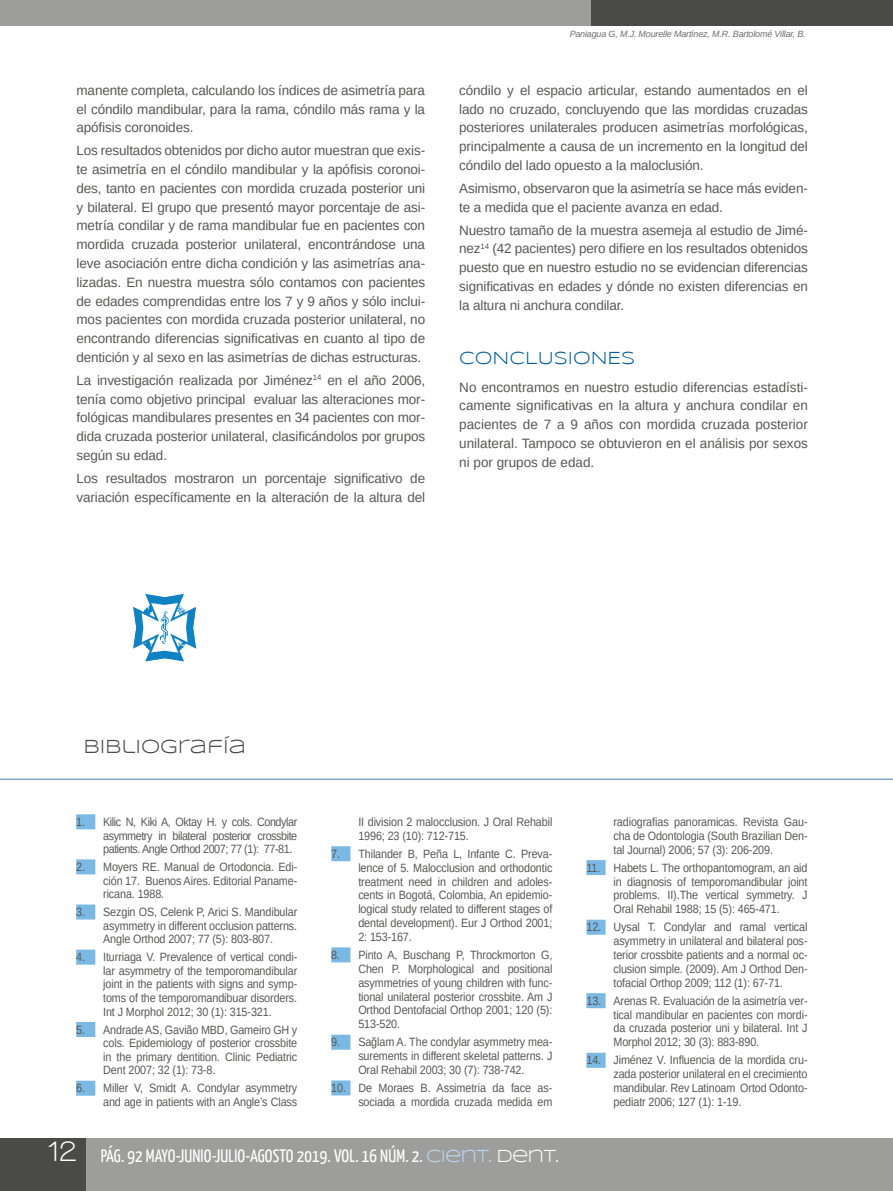
<style>
.page{position:relative;width:893px;height:1191px;background:#fff}
.page>*{position:absolute;margin:0;border:0;box-sizing:border-box;transform-origin:0 0}
.t1{font:700 30px "Walkway";color:#fff}
.t2{font:19.5px "Syncopate";color:#4a4a49}
.t3{font:18px "Yanone Kaffeesatz";letter-spacing:.01em;color:#fff}
.t4{font:18px "Syncopate";color:#00609c}
.t5{font:13.5px/18.8px "Arimo";letter-spacing:-.01em;color:#575756;text-align:justify}
.t6{font:12px/13.8px "Arimo";letter-spacing:-.01em;color:#575756;text-align:justify;scale:.9 1}
.t7{font:italic 9px "Arimo";letter-spacing:-.02em;color:#706f6f}
.s1{font-family:"Syncopate";color:#bdd8f1}
.s2{font-family:"Syncopate"}
</style>
<div class="page">
<div style="left:76px;top:814px;width:19px;height:15px;background:#7ab9e4"></div>
<div style="left:76px;top:859px;width:19px;height:15px;background:#7ab9e4"></div>
<div style="left:76px;top:904px;width:19px;height:15px;background:#7ab9e4"></div>
<div style="left:76px;top:949px;width:19px;height:15px;background:#7ab9e4"></div>
<div style="left:76px;top:1022px;width:19px;height:15px;background:#7ab9e4"></div>
<div style="left:76px;top:1080px;width:19px;height:15px;background:#7ab9e4"></div>
<div style="left:331px;top:846px;width:19px;height:15px;background:#7ab9e4"></div>
<div style="left:331px;top:947px;width:19px;height:15px;background:#7ab9e4"></div>
<div style="left:331px;top:1034px;width:19px;height:15px;background:#7ab9e4"></div>
<div style="left:331px;top:1080px;width:19px;height:15px;background:#7ab9e4"></div>
<div style="left:586px;top:860px;width:20px;height:15px;background:#7ab9e4"></div>
<div style="left:586px;top:919px;width:20px;height:15px;background:#7ab9e4"></div>
<div style="left:586px;top:993px;width:20px;height:15px;background:#7ab9e4"></div>
<div style="left:586px;top:1052px;width:20px;height:15px;background:#7ab9e4"></div>
<hr style="left:0;top:778px;width:893px;height:2px;background:#83a5cd">
<svg style="left:133px;top:594px;width:63px;height:67px"></svg>
<div style="left:0;top:1138px;width:893px;height:53px;background:#9d9d9c"></div>
<div style="left:0;top:1138px;width:85px;height:53px;background:#4a4a49"></div>
<div style="left:0;top:0;width:893px;height:25px;background:#9d9d9c"></div>
<div style="left:591px;top:0;width:302px;height:25px;background:#4a4a49"></div>
<p class="t5" style="left:77px;top:81px;width:350px">manente completa, calculando los índices de asimetría para el cóndilo mandibular, para la rama, cóndilo más rama y la apófisis coronoides.</p>
<p class="t5" style="left:77px;top:141px;width:350px">Los resultados obtenidos por dicho autor muestran que exis&shy;te asimetría en el cóndilo mandibular y la apófisis coronoi&shy;des, tanto en pacientes con mordida cruzada posterior uni y bilateral. El grupo que presentó mayor porcentaje de asi&shy;metría condilar y de rama mandibular fue en pacientes con mordida cruzada posterior unilateral, encontrándose una leve asociación entre dicha condición y las asimetrías ana&shy;lizadas. En nuestra muestra sólo contamos con pacientes de edades comprendidas entre los 7 y 9 años y sólo inclui&shy;mos pacientes con mordida cruzada posterior unilateral, no encontrando diferencias significativas en cuanto al tipo de dentición y al sexo en las asimetrías de dichas estructuras.</p>
<p class="t5" style="left:77px;top:371px;width:350px">La investigación realizada por Jiménez<sup>14</sup> en el año 2006, tenía como objetivo principal evaluar las alteraciones mor&shy;fológicas mandibulares presentes en 34 pacientes con mor&shy;dida cruzada posterior unilateral, clasificándolos por grupos según su edad.</p>
<p class="t5" style="left:77px;top:469px;width:350px">Los resultados mostraron un porcentaje significativo de variación específicamente en la alteración de la altura del</p>
<p class="t7" style="left:570px;top:28px;width:238px">Paniagua G, M.J. Mourelle Martínez, M.R. Bartolomé Villar, B.</p>
<p class="t5" style="left:459px;top:81px;width:350px">cóndilo y el espacio articular, estando aumentados en el lado no cruzado, concluyendo que las mordidas cruzadas posteriores unilaterales producen asimetrías morfológicas, principalmente a causa de un incremento en la longitud del cóndilo del lado opuesto a la maloclusión.</p>
<p class="t5" style="left:459px;top:179px;width:350px">Asimismo, observaron que la asimetría se hace más eviden&shy;te a medida que el paciente avanza en edad.</p>
<p class="t5" style="left:459px;top:221px;width:350px">Nuestro tamaño de la muestra asemeja al estudio de Jimé&shy;nez<sup>14</sup> (42 pacientes) pero difiere en los resultados obtenidos puesto que en nuestro estudio no se evidencian diferencias significativas en edades y dónde no existen diferencias en la altura ni anchura condilar.</p>
<h3 class="t4" style="left:459px;top:348px;width:178px">CONCLUSIONES</h3>
<p class="t5" style="left:459px;top:377px;width:350px">No encontramos en nuestro estudio diferencias estadísti&shy;camente significativas en la altura y anchura condilar en pacientes de 7 a 9 años con mordida cruzada posterior unilateral. Tampoco se obtuvieron en el análisis por sexos ni por grupos de edad.</p>
<h2 class="t2" style="left:83px;top:735px;width:164px">BIBLIOGRAFÍA</h2>
<p class="t6" style="left:103px;top:815px;width:217px;text-indent:-27px">1. Kilic N, Kiki A, Oktay H. y cols. Condylar asymmetry in bilateral posterior crossbite patients. Angle Orthod 2007; 77 (1): 77-81.</p>
<p class="t6" style="left:103px;top:860px;width:217px;text-indent:-27px">2. Moyers RE. Manual de Ortodoncia. Edi&shy;ción 17. Buenos Aires. Editorial Paname&shy;ricana. 1988.</p>
<p class="t6" style="left:103px;top:905px;width:217px;text-indent:-27px">3. Sezgin OS, Celenk P, Arici S. Mandibular asymmetry in different occlusion patterns.<br>Angle Orthod 2007; 77 (5): 803-807.</p>
<p class="t6" style="left:103px;top:950px;width:217px;text-indent:-27px">4. Iturriaga V. Prevalence of vertical condi&shy;lar asymmetry of the temporomandibular joint in the patients with signs and symp&shy;toms of the temporomandibuar disorders.<br>Int J Morphol 2012; 30 (1): 315-321.</p>
<p class="t6" style="left:103px;top:1022px;width:217px;text-indent:-27px">5. Andrade AS, Gavião MBD, Gameiro GH y cols. Epidemiology of posterior crossbite in the primary dentition. Clinic Pediatric Dent 2007; 32 (1): 73-8.</p>
<p class="t6" style="left:76px;top:1081px;width:247px;text-align:right">6. Miller V, Smidt A. Condylar asymmetry and age in patients with an Angle’s Class</p>
<p class="t6" style="left:358px;top:815px;width:217px">II division 2 malocclusion. J Oral Rehabil<br>1996; 23 (10): 712-715.</p>
<p class="t6" style="left:358px;top:847px;width:217px;text-indent:-27px">7. Thilander B, Peña L, Infante C. Preva&shy;lence of 5. Malocclusion and orthodontic treatment need in children and adoles&shy;cents in Bogotá, Colombia, An epidemio&shy;logical study related to different stages of dental development). Eur J Orthod 2001; 2: 153-167.</p>
<p class="t6" style="left:358px;top:948px;width:217px;text-indent:-27px">8. Pinto A, Buschang P, Throckmorton G, Chen P. Morphological and positional asymmetries of young children with func&shy;tional unilateral posterior crossbite. Am J Orthod Dentofacial Orthop 2001; 120 (5):<br>513-520.</p>
<p class="t6" style="left:358px;top:1035px;width:217px;text-indent:-27px">9. Sağlam A. The condylar asymmetry mea&shy;surements in different skeletal patterns. J Oral Rehabil 2003; 30 (7): 738-742.</p>
<p class="t6" style="left:331px;top:1081px;width:247px;text-align:right">10. De Moraes B. Assimetria da face as&shy;sociada a mordida cruzada medida em</p>
<h1 class="t1" style="left:47px;top:1134px;width:31px">12</h1>
<h3 class="t3" style="left:101px;top:1144px;width:459px">PÁG. 92 MAYO-JUNIO-JULIO-AGOSTO 2019. VOL. 16 NÚM. 2. <span class="s1">CIENT.</span> <span class="s2">DENT.</span></h3>
<p class="t6" style="left:613px;top:815px;width:217px">radiografias panoramicas. Revista Gau&shy;cha de Odontologia (South Brazilian Den&shy;tal Journal) 2006; 57 (3): 206-209.</p>
<p class="t6" style="left:613px;top:860px;width:217px;text-indent:-27px">11. Habets L. The orthopantomogram, an aid in diagnosis of temporomandibular joint problems. II).The vertical symmetry. J Oral Rehabil 1988; 15 (5): 465-471.</p>
<p class="t6" style="left:613px;top:920px;width:217px;text-indent:-27px">12. Uysal T. Condylar and ramal vertical asymmetry in unilateral and bilateral pos&shy;terior crossbite patients and a normal oc&shy;clusion simple. (2009). Am J Orthod Den&shy;tofacial Orthop 2009; 112 (1): 67-71.</p>
<p class="t6" style="left:613px;top:993px;width:217px;text-indent:-27px">13. Arenas R. Evaluación de la asimetría ver&shy;tical mandibular en pacientes con mordi&shy;da cruzada posterior uni y bilateral. Int J Morphol 2012; 30 (3): 883-890.</p>
<p class="t6" style="left:613px;top:1053px;width:217px;text-indent:-27px">14. Jiménez V. Influencia de la mordida cru&shy;zada posterior unilateral en el crecimiento mandibular. Rev Latinoam Ortod Odonto&shy;pediatr 2006; 127 (1): 1-19.</p>
</div>
